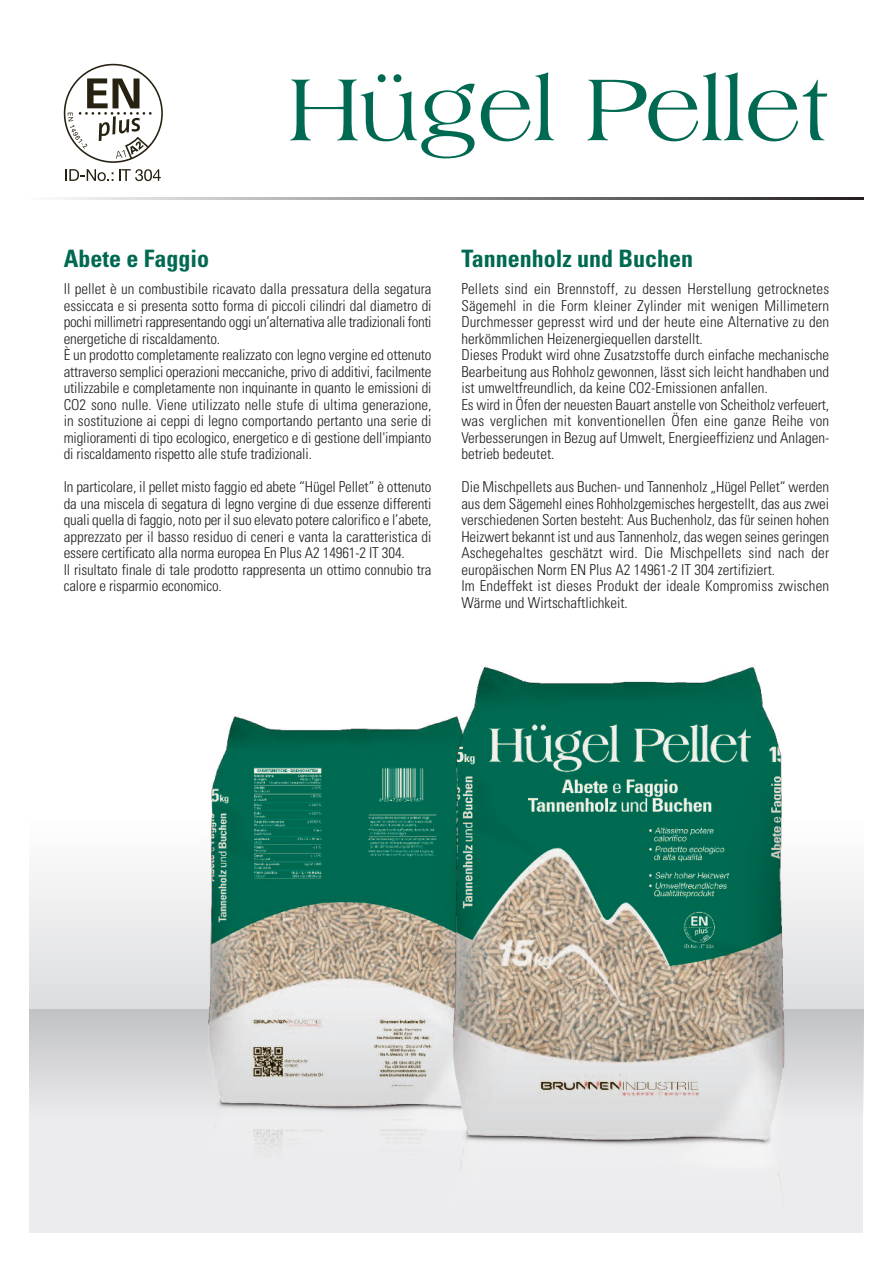
<style>
.page{position:relative;width:893px;height:1263px;background:#fff}
.page>*{position:absolute;margin:0;border:0;box-sizing:border-box;transform-origin:0 0}
.t1{font:93px "Americana BT";color:#006951}
.t2{font:700 condensed 24px "Univers";color:#006951}
.t3{font:300 condensed 15px/16.5px "Univers";color:#231f20}
</style>
<div class="page">
<div style="left:30px;top:820px;width:833px;height:190px;background:linear-gradient(to bottom,#fefefe,#dcdddf)"></div>
<div style="left:30px;top:1010px;width:833px;height:223px;background:#ececee"></div>
<div style="left:30px;top:1010px;width:833px;height:107px;background:linear-gradient(to bottom,#c1c2c4,#eaeaec)"></div>
<svg style="left:62px;top:197px;width:801px;height:3px;background:#8b898a"></svg>
<img style="left:203px;top:716px;width:242px;height:430px">
<img style="left:445px;top:667px;width:347px;height:516px">
<svg style="left:66px;top:169px;width:47px;height:12px"></svg>
<svg style="left:119px;top:169px;width:42px;height:12px"></svg>
<svg style="left:64px;top:64px;width:99px;height:99px"></svg>
<h1 class="t1" style="left:288px;top:72px;width:543px">Hügel Pellet</h1>
<h2 class="t2" style="left:64px;top:250px;width:147px">Abete e Faggio</h2>
<h2 class="t2" style="left:461px;top:250px;width:233px">Tannenholz und Buchen</h2>
<p class="t3" style="left:64px;top:282px;width:369px">Il pellet è un combustibile ricavato dalla pressatura della segatura essiccata e si presenta sotto forma di piccoli cilindri dal diametro di pochi millimetri rappresentando oggi un’alternativa alle tradizionali fonti energetiche di riscaldamento.<br>È un prodotto completamente realizzato con legno vergine ed ottenuto attraverso semplici operazioni meccaniche, privo di additivi, facilmente utilizzabile e completamente non inquinante in quanto le emissioni di CO2 sono nulle. Viene utilizzato nelle stufe di ultima generazione, in sostituzione ai ceppi di legno comportando pertanto una serie di miglioramenti di tipo ecologico, energetico e di gestione dell'impianto di riscaldamento rispetto alle stufe tradizionali.</p>
<p class="t3" style="left:64px;top:480px;width:369px">In particolare, il pellet misto faggio ed abete “Hügel Pellet” è ottenuto da una miscela di segatura di legno vergine di due essenze differenti quali quella di faggio, noto per il suo elevato potere calorifico e l’abete, apprezzato per il basso residuo di ceneri e vanta la caratteristica di essere certificato alla norma europea En Plus A2 14961-2 IT 304.<br>Il risultato finale di tale prodotto rappresenta un ottimo connubio tra calore e risparmio economico.</p>
<p class="t3" style="left:461px;top:282px;width:369px">Pellets sind ein Brennstoff, zu dessen Herstellung getrocknetes Sägemehl in die Form kleiner Zylinder mit wenigen Millimetern Durchmesser gepresst wird und der heute eine Alternative zu den herkömmlichen Heizenergiequellen darstellt.<br>Dieses Produkt wird ohne Zusatzstoffe durch einfache mechanische Bearbeitung aus Rohholz gewonnen, lässt sich leicht handhaben und ist umweltfreundlich, da keine CO2-Emissionen anfallen.<br>Es wird in Öfen der neuesten Bauart anstelle von Scheitholz verfeuert, was verglichen mit konventionellen Öfen eine ganze Reihe von Verbesserungen in Bezug auf Umwelt, Energieeffizienz und Anlagen&shy;betrieb bedeutet.</p>
<p class="t3" style="left:461px;top:480px;width:369px">Die Mischpellets aus Buchen- und Tannenholz „Hügel Pellet“ werden aus dem Sägemehl eines Rohholzgemisches hergestellt, das aus zwei verschiedenen Sorten besteht: Aus Buchenholz, das für seinen hohen Heizwert bekannt ist und aus Tannenholz, das wegen seines geringen Aschegehaltes geschätzt wird. Die Mischpellets sind nach der europäischen Norm EN Plus A2 14961-2 IT 304 zertifiziert.<br>Im Endeffekt ist dieses Produkt der ideale Kompromiss zwischen Wärme und Wirtschaftlichkeit.</p>
</div>
